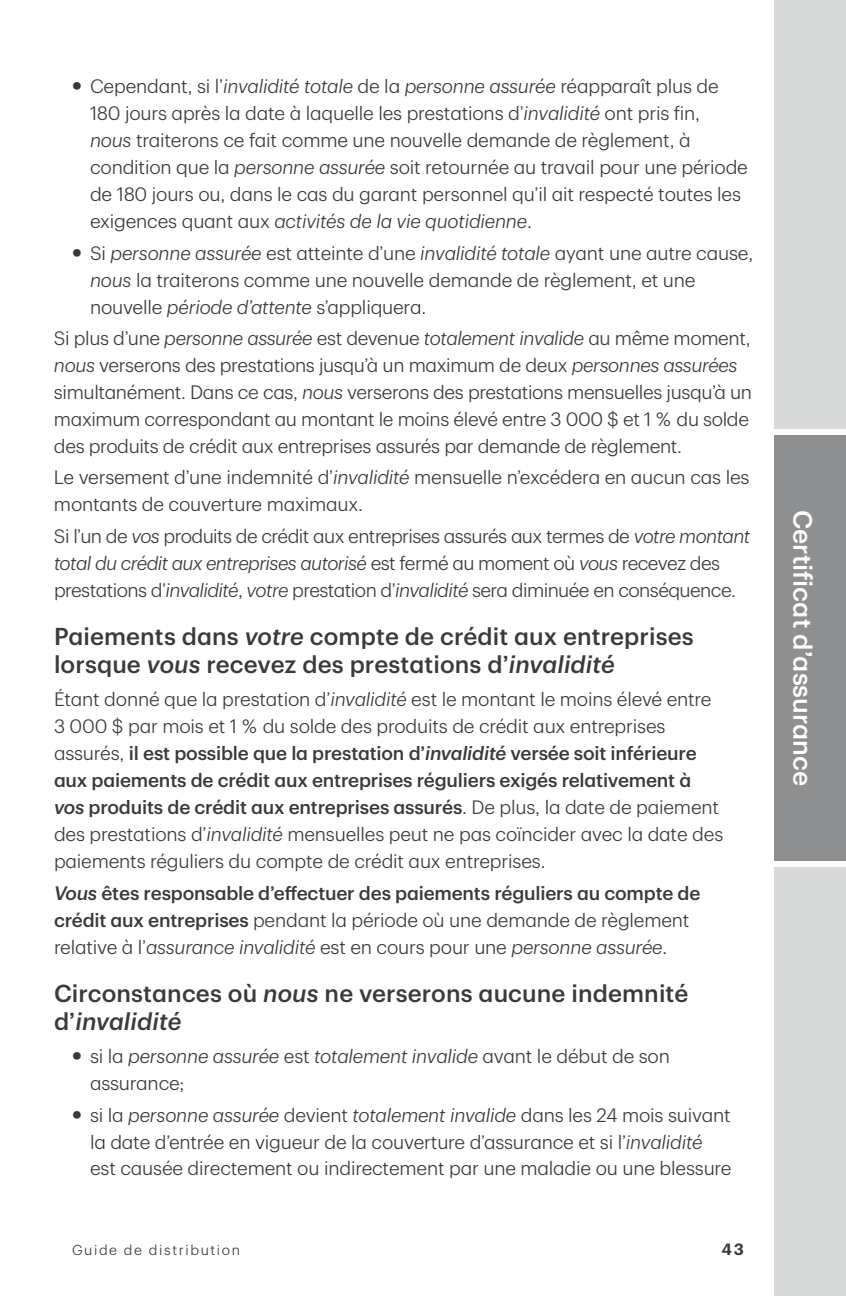
<style>
.page{position:relative;width:846px;height:1296px;background:#fff}
.page>*{position:absolute;margin:0;border:0;box-sizing:border-box;transform-origin:0 0}
.t1{font:500 26px "TD Graphik";color:#fff}
.t2{font:500 24px/28px "TD Graphik";letter-spacing:.005em;color:#393a39}
.t3{font:300 19px/27px "TD Graphik";letter-spacing:-.01em;color:#393a39}
.t4{font:300 19px/27px "TD Graphik";letter-spacing:-.03em;color:#393a39}
.t5{font:500 19px/27px "TD Graphik";letter-spacing:-.01em;color:#393a39}
.t6{font:600 16px "TD Graphik";color:#393a39}
.t7{font:300 14px "TD Graphik";letter-spacing:.115em;color:#393a39}
.s1{font-weight:500;font-size:30px}
.s2{font-style:italic}
.s3{font-weight:500}
.s4{font-weight:500;font-style:italic}
.s5{font-weight:300}
.s6{font-weight:300;font-style:italic}
</style>
<div class="page">
<div style="left:774px;top:432px;width:72px;height:432px;background:#8e8f90"></div>
<div style="left:774px;top:864px;width:72px;height:432px;background:#d8d9d9"></div>
<div style="left:774px;top:0;width:72px;height:432px;background:#d8d9d9"></div>
<div style="left:774px;top:429px;width:72px;height:6px;background:#fff"></div>
<div style="left:774px;top:861px;width:72px;height:6px;background:#fff"></div>
<p class="t3" style="left:90px;top:71px;width:659px;text-indent:-18px"><span class="s1">•</span> Cependant, si l’<span class="s2">invalidité totale</span> de la <span class="s2">personne assurée</span> réapparaît plus de 180 jours après la date à laquelle les prestations d’<span class="s2">invalidité</span> ont pris fin,<br><span class="s2">nous</span> traiterons ce fait comme une nouvelle demande de règlement, à condition que la <span class="s2">personne assurée</span> soit retournée au travail pour une période de 180 jours ou, dans le cas du garant personnel qu’il ait respecté toutes les exigences quant aux <span class="s2">activités de la vie quotidienne</span>.</p>
<p class="t3" style="left:90px;top:238px;width:665px;text-indent:-18px"><span class="s1">•</span> Si <span class="s2">personne assurée</span> est atteinte d’une <span class="s2">invalidité totale</span> ayant une autre cause, <span class="s2">nous</span> la traiterons comme une nouvelle demande de règlement, et une nouvelle <span class="s2">période d’attente</span> s’appliquera.</p>
<p class="t3" style="left:54px;top:323px;width:700px">Si plus d’une <span class="s2">personne assurée</span> est devenue <span class="s2">totalement invalide</span> au même moment, <span class="s2">nous</span> verserons des prestations jusqu’à un maximum de deux <span class="s2">personnes assurées </span>simultanément. Dans ce cas, <span class="s2">nous</span> verserons des prestations mensuelles jusqu’à un maximum correspondant au montant le moins élevé entre 3 000 $ et 1 % du solde des produits de crédit aux entreprises assurés par demande de règlement.</p>
<p class="t3" style="left:54px;top:462px;width:697px">Le versement d’une indemnité d’<span class="s2">invalidité</span> mensuelle n’excédera en aucun cas les montants de couverture maximaux.</p>
<p class="t4" style="left:54px;top:521px;width:698px">Si l’un de <span class="s2">vos</span> produits de crédit aux entreprises assurés aux termes de <span class="s2">votre montant total du crédit aux entreprises autorisé</span> est fermé au moment où <span class="s2">vous</span> recevez des prestations d’<span class="s2">invalidité</span>, <span class="s2">votre</span> prestation d’<span class="s2">invalidité</span> sera diminuée en conséquence.</p>
<h3 class="t2" style="left:54px;top:621px;width:641px">Paiements dans <span class="s2">votre</span> compte de crédit aux entreprises lorsque <span class="s2">vous</span> recevez des prestations d’<span class="s2">invalidité</span></h3>
<p class="t3" style="left:54px;top:684px;width:671px">Étant donné que la prestation d’<span class="s2">invalidité</span> est le montant le moins élevé entre 3 000 $ par mois et 1 % du solde des produits de crédit aux entreprises assurés, <span class="s3">il est possible que la prestation d’</span><span class="s4">invalidité</span> <span class="s3">versée soit inférieure aux paiements de crédit aux entreprises réguliers exigés relativement à </span><span class="s4">vos</span> <span class="s3">produits de crédit aux entreprises assurés</span>. De plus, la date de paiement des prestations d’<span class="s2">invalidité</span> mensuelles peut ne pas coïncider avec la date des paiements réguliers du compte de crédit aux entreprises.</p>
<p class="t5" style="left:54px;top:878px;width:648px"><span class="s2">Vous</span> êtes responsable d’effectuer des paiements réguliers au compte de crédit aux entreprises <span class="s5">pendant la période où une demande de règlement relative à l’</span><span class="s6">assurance invalidité</span> <span class="s5">est en cours pour une</span> <span class="s6">personne assurée</span><span class="s5">.</span></p>
<h3 class="t2" style="left:54px;top:978px;width:636px">Circonstances où <span class="s2">nous</span> ne verserons aucune indemnité d’<span class="s2">invalidité</span></h3>
<p class="t3" style="left:90px;top:1041px;width:582px;text-indent:-18px"><span class="s1">•</span> si la <span class="s2">personne assurée</span> est <span class="s2">totalement invalide</span> avant le début de son assurance;</p>
<p class="t3" style="left:90px;top:1100px;width:643px;text-indent:-18px"><span class="s1">•</span> si la <span class="s2">personne assurée</span> devient <span class="s2">totalement invalide</span> dans les 24 mois suivant la date d’entrée en vigueur de la couverture d’assurance et si l’<span class="s2">invalidité </span>est causée directement ou indirectement par une maladie ou une blessure</p>
<p class="t7" style="left:72px;top:1240px;width:170px">Guide de distribution</p>
<p class="t6" style="left:722px;top:1237px;width:24px">43</p>
<h1 class="t1" style="left:823px;top:510px;width:278px;rotate:90deg">Certificat d’assurance</h1>
</div>
